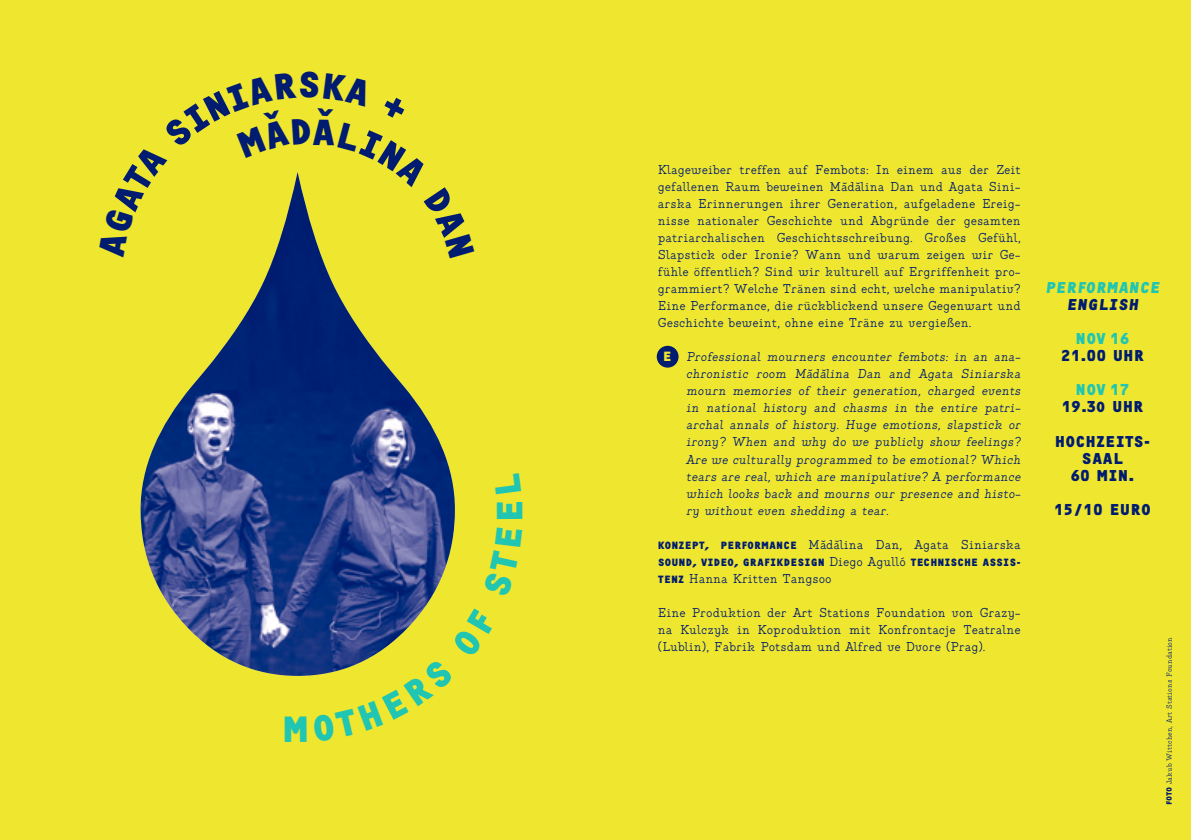
<style>
.page{position:relative;width:1191px;height:840px;background:#fff}
.page>*{position:absolute;margin:0;border:0;box-sizing:border-box;transform-origin:0 0}
.t1{font:700 38px "OCRF";color:#20c6b1}
.t2{font:700 16.4px/17px "OCRF";color:#001c70;text-align:center}
.t3{font:700 16.4px "OCRF";color:#20c6b1}
.t4{font:700 15.4px "OCRF";color:#001c70}
.t5{font:14px/17px "Generell TW";color:#001c70;text-align:justify}
.t6{font:700 11px "OCRF";color:#001c70}
.t7{font:8px "Generell TW";color:#001c70}
.s1{font-family:"OCRF";font-weight:700;color:#efe630}
.s2{font-family:"OCRF";font-weight:700;font-size:11px}
.s3{font-family:"Generell TW";font-weight:400;font-size:14px}
.s4{color:#20c6b1}
.s5{font-size:15.4px;color:#20c6b1}
.s6{font-size:16.4px}
.s7{font-size:15.4px}
.s8{font-family:"OCRF";font-weight:700}
</style>
<div class="page">
<div style="left:0;top:0;width:1191px;height:839px;background:#efe630"></div>
<div style="left:657px;top:345px;width:21px;height:22px;background:#001c70;border-radius:50%"></div>
<img style="left:141px;top:258px;width:314px;height:417px">
<svg style="left:273px;top:172px;width:49px;height:86px"></svg>
<svg style="left:313px;top:608px;width:142px;height:68px"></svg>
<h1 class="t1" style="left:282px;top:704px;width:29px">M</h1>
<h1 class="t1" style="left:485px;top:523px;width:26px;rotate:-90deg">E</h1>
<p class="t5" style="left:658px;top:161px;width:364px">Klageweiber treffen auf Fembots: In einem aus der Zeit gefallenen Raum beweinen Maˇdaˇlina Dan und Agata Sini&shy;arska Erinnerungen ihrer Generation, aufgeladene Ereig&shy;nisse nationaler Geschichte und Abgründe der gesamten patriarchalischen Geschichtsschreibung. Großes Gefühl, Slapstick oder Ironie? Wann und warum zeigen wir Ge&shy;fühle öffentlich? Sind wir kulturell auf Ergriffenheit pro&shy;grammiert? Welche Tränen sind echt, welche manipulativ?<br>Eine Performance, die rückblickend unsere Gegenwart und Geschichte beweint, ohne eine Träne zu vergießen.</p>
<p class="t5" style="left:686px;top:348px;width:338px;text-indent:-23px"><span class="s1">E</span> Professional mourners encounter fembots: in an ana&shy;chronistic room Maˇdaˇlina Dan and Agata Siniarska mourn memories of their generation, charged events in national history and chasms in the entire patri&shy;archal annals of history. Huge emotions, slapstick or irony? When and why do we publicly show feelings?<br>Are we culturally programmed to be emotional? Which tears are real, which are manipulative? A performance which looks back and mourns our presence and histo&shy;ry without even shedding a tear.</p>
<p class="t5" style="left:658px;top:535px;width:364px"><span class="s2">KONZEPT, PERFORMANCE</span> Maˇdaˇlina Dan, Agata Siniarska</p>
<p class="t6" style="left:658px;top:554px;width:364px">SOUND, VIDEO, GRAFIKDESIGN <span class="s3">Diego Agulló</span> TECHNISCHE ASSIS-</p>
<p class="t5" style="left:658px;top:569px;width:175px"><span class="s2">TENZ</span> Hanna Kritten Tangsoo</p>
<p class="t5" style="left:658px;top:603px;width:364px">Eine Produktion der Art Stations Foundation von Grazy&shy;na Kulczyk in Koproduktion mit Konfrontacje Teatralne (Lublin), Fabrik Potsdam und Alfred ve Dvore (Prag).</p>
<p class="t3" style="left:1045px;top:277px;width:119px">PERFORMANCE</p>
<p class="t2" style="left:1066px;top:287px;width:76px;line-height:34px">ENGLISH<br><span class="s4">NOV</span> <span class="s5">16</span></p>
<p class="t4" style="left:1061px;top:346px;width:85px">21.00 <span class="s6">UHR</span></p>
<p class="t3" style="left:1075px;top:379px;width:55px">NOV <span class="s7">17</span></p>
<p class="t4" style="left:1061px;top:397px;width:84px">19.3O <span class="s6">UHR</span></p>
<p class="t2" style="left:1054px;top:431px;width:97px">HOCHZEITS-<br>SAAL<br><span class="s7">60</span> MIN.</p>
<p class="t4" style="left:1053px;top:499px;width:99px">15/10 <span class="s6">EURO</span></p>
<p class="t7" style="left:1165px;top:804px;width:169px;rotate:-90deg"><span class="s8">FOTO</span> Jakub Wittchen, Art Stations Foundation</p>
</div>
